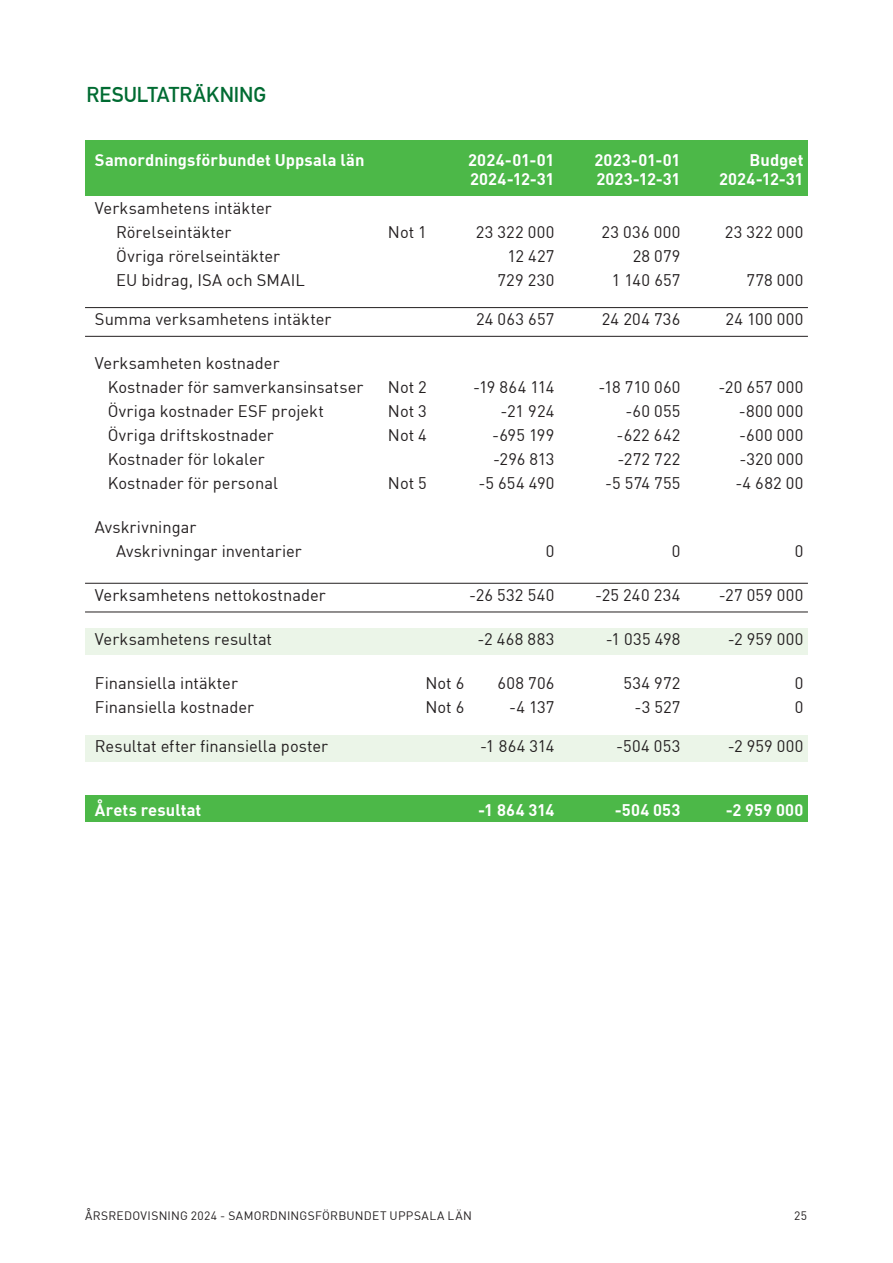
<style>
.page{position:relative;width:893px;height:1263px;background:#fff}
.page>*{position:absolute;margin:0;border:0;box-sizing:border-box;transform-origin:0 0}
.Underrubrik_-_Versaler{font:700 21px "DIN Alternate";color:#006b32}
.Brödtext_11_p_-_Regular{font:16.5px "DIN";letter-spacing:.005em;color:#231f20}
.Brödtext_11_p_-_Regular-2{font:16.5px "DIN Bold";letter-spacing:.005em;color:#fff}
.t1{font:12px "DIN";letter-spacing:.02em;color:#231f20}
</style>
<div class="page">
<div style="left:85px;top:795px;width:723px;height:27px;background:#4cb848"></div>
<div style="left:85px;top:628px;width:723px;height:27px;background:#ebf5e8"></div>
<div style="left:85px;top:735px;width:723px;height:27px;background:#ebf5e8"></div>
<div style="left:85px;top:140px;width:723px;height:56px;background:#4cb848"></div>
<hr style="left:85px;top:307px;width:723px;height:1px;background:#231f20">
<hr style="left:85px;top:336px;width:723px;height:1px;background:#231f20">
<hr style="left:85px;top:583px;width:723px;height:1px;background:#231f20">
<hr style="left:85px;top:612px;width:723px;height:1px;background:#231f20">
<p class="Underrubrik_-_Versaler" style="left:86px;top:79px;width:181px">RESULTATRÄKNING</p>
<p class="Brödtext_11_p_-_Regular-2" style="left:95px;top:149px;width:271px">Samordningsförbundet Uppsala län</p>
<p class="Brödtext_11_p_-_Regular-2" style="left:468px;top:149px;width:88px">2024-01-01</p>
<p class="Brödtext_11_p_-_Regular-2" style="left:594px;top:149px;width:88px">2023-01-01</p>
<p class="Brödtext_11_p_-_Regular-2" style="left:749px;top:149px;width:55px">Budget</p>
<p class="Brödtext_11_p_-_Regular-2" style="left:470px;top:169px;width:86px">2024-12-31</p>
<p class="Brödtext_11_p_-_Regular-2" style="left:596px;top:169px;width:86px">2023-12-31</p>
<p class="Brödtext_11_p_-_Regular-2" style="left:719px;top:169px;width:86px">2024-12-31</p>
<p class="Brödtext_11_p_-_Regular" style="left:95px;top:198px;width:178px">Verksamhetens intäkter</p>
<p class="Brödtext_11_p_-_Regular" style="left:116px;top:222px;width:117px">Rörelseintäkter</p>
<p class="Brödtext_11_p_-_Regular" style="left:388px;top:222px;width:40px">Not 1</p>
<p class="Brödtext_11_p_-_Regular" style="left:476px;top:222px;width:80px">23 322 000</p>
<p class="Brödtext_11_p_-_Regular" style="left:601px;top:222px;width:81px">23 036 000</p>
<p class="Brödtext_11_p_-_Regular" style="left:725px;top:222px;width:80px">23 322 000</p>
<p class="Brödtext_11_p_-_Regular" style="left:116px;top:246px;width:165px">Övriga rörelseintäkter</p>
<p class="Brödtext_11_p_-_Regular" style="left:508px;top:246px;width:48px">12 427</p>
<p class="Brödtext_11_p_-_Regular" style="left:633px;top:246px;width:49px">28 079</p>
<p class="Brödtext_11_p_-_Regular" style="left:116px;top:270px;width:190px">EU bidrag, ISA och SMAIL</p>
<p class="Brödtext_11_p_-_Regular" style="left:497px;top:270px;width:58px">729 230</p>
<p class="Brödtext_11_p_-_Regular" style="left:612px;top:270px;width:70px">1 140 657</p>
<p class="Brödtext_11_p_-_Regular" style="left:746px;top:270px;width:59px">778 000</p>
<p class="Brödtext_11_p_-_Regular" style="left:95px;top:309px;width:238px">Summa verksamhetens intäkter</p>
<p class="Brödtext_11_p_-_Regular" style="left:476px;top:309px;width:80px">24 063 657</p>
<p class="Brödtext_11_p_-_Regular" style="left:602px;top:309px;width:80px">24 204 736</p>
<p class="Brödtext_11_p_-_Regular" style="left:726px;top:309px;width:79px">24 100 000</p>
<p class="Brödtext_11_p_-_Regular" style="left:95px;top:352px;width:186px">Verksamheten kostnader</p>
<p class="Brödtext_11_p_-_Regular" style="left:108px;top:376px;width:257px">Kostnader för samverkansinsatser</p>
<p class="Brödtext_11_p_-_Regular" style="left:388px;top:376px;width:40px">Not 2</p>
<p class="Brödtext_11_p_-_Regular" style="left:473px;top:376px;width:83px">-19 864 114</p>
<p class="Brödtext_11_p_-_Regular" style="left:598px;top:376px;width:83px">-18 710 060</p>
<p class="Brödtext_11_p_-_Regular" style="left:718px;top:376px;width:87px">-20 657 000</p>
<p class="Brödtext_11_p_-_Regular" style="left:108px;top:401px;width:218px">Övriga kostnader ESF projekt</p>
<p class="Brödtext_11_p_-_Regular" style="left:388px;top:401px;width:40px">Not 3</p>
<p class="Brödtext_11_p_-_Regular" style="left:501px;top:401px;width:55px">-21 924</p>
<p class="Brödtext_11_p_-_Regular" style="left:625px;top:401px;width:57px">-60 055</p>
<p class="Brödtext_11_p_-_Regular" style="left:739px;top:401px;width:66px">-800 000</p>
<p class="Brödtext_11_p_-_Regular" style="left:108px;top:425px;width:168px">Övriga driftskostnader</p>
<p class="Brödtext_11_p_-_Regular" style="left:388px;top:425px;width:40px">Not 4</p>
<p class="Brödtext_11_p_-_Regular" style="left:492px;top:425px;width:64px">-695 199</p>
<p class="Brödtext_11_p_-_Regular" style="left:616px;top:425px;width:66px">-622 642</p>
<p class="Brödtext_11_p_-_Regular" style="left:739px;top:425px;width:66px">-600 000</p>
<p class="Brödtext_11_p_-_Regular" style="left:108px;top:449px;width:158px">Kostnader för lokaler</p>
<p class="Brödtext_11_p_-_Regular" style="left:493px;top:449px;width:63px">-296 813</p>
<p class="Brödtext_11_p_-_Regular" style="left:617px;top:449px;width:65px">-272 722</p>
<p class="Brödtext_11_p_-_Regular" style="left:739px;top:449px;width:66px">-320 000</p>
<p class="Brödtext_11_p_-_Regular" style="left:108px;top:473px;width:172px">Kostnader för personal</p>
<p class="Brödtext_11_p_-_Regular" style="left:388px;top:473px;width:40px">Not 5</p>
<p class="Brödtext_11_p_-_Regular" style="left:478px;top:473px;width:78px">-5 654 490</p>
<p class="Brödtext_11_p_-_Regular" style="left:605px;top:473px;width:77px">-5 574 755</p>
<p class="Brödtext_11_p_-_Regular" style="left:735px;top:473px;width:70px">-4 682 00</p>
<p class="Brödtext_11_p_-_Regular" style="left:95px;top:517px;width:103px">Avskrivningar</p>
<p class="Brödtext_11_p_-_Regular" style="left:116px;top:541px;width:187px">Avskrivningar inventarier</p>
<p class="Brödtext_11_p_-_Regular" style="left:546px;top:541px;width:10px">0</p>
<p class="Brödtext_11_p_-_Regular" style="left:672px;top:541px;width:10px">0</p>
<p class="Brödtext_11_p_-_Regular" style="left:795px;top:541px;width:10px">0</p>
<p class="Brödtext_11_p_-_Regular" style="left:95px;top:584px;width:232px">Verksamhetens nettokostnader</p>
<p class="Brödtext_11_p_-_Regular" style="left:469px;top:584px;width:87px">-26 532 540</p>
<p class="Brödtext_11_p_-_Regular" style="left:595px;top:584px;width:87px">-25 240 234</p>
<p class="Brödtext_11_p_-_Regular" style="left:719px;top:584px;width:86px">-27 059 000</p>
<p class="Brödtext_11_p_-_Regular" style="left:95px;top:628px;width:179px">Verksamhetens resultat</p>
<p class="Brödtext_11_p_-_Regular" style="left:478px;top:628px;width:78px">-2 468 883</p>
<p class="Brödtext_11_p_-_Regular" style="left:606px;top:628px;width:76px">-1 035 498</p>
<p class="Brödtext_11_p_-_Regular" style="left:728px;top:628px;width:77px">-2 959 000</p>
<p class="Brödtext_11_p_-_Regular" style="left:95px;top:672px;width:145px">Finansiella intäkter</p>
<p class="Brödtext_11_p_-_Regular" style="left:425px;top:672px;width:40px">Not 6</p>
<p class="Brödtext_11_p_-_Regular" style="left:498px;top:672px;width:58px">608 706</p>
<p class="Brödtext_11_p_-_Regular" style="left:623px;top:672px;width:59px">534 972</p>
<p class="Brödtext_11_p_-_Regular" style="left:795px;top:672px;width:10px">0</p>
<p class="Brödtext_11_p_-_Regular" style="left:95px;top:696px;width:161px">Finansiella kostnader</p>
<p class="Brödtext_11_p_-_Regular" style="left:425px;top:696px;width:40px">Not 6</p>
<p class="Brödtext_11_p_-_Regular" style="left:509px;top:696px;width:47px">-4 137</p>
<p class="Brödtext_11_p_-_Regular" style="left:634px;top:696px;width:47px">-3 527</p>
<p class="Brödtext_11_p_-_Regular" style="left:795px;top:696px;width:10px">0</p>
<p class="Brödtext_11_p_-_Regular" style="left:95px;top:736px;width:235px">Resultat efter finansiella poster</p>
<p class="Brödtext_11_p_-_Regular" style="left:480px;top:736px;width:76px">-1 864 314</p>
<p class="Brödtext_11_p_-_Regular" style="left:616px;top:736px;width:66px">-504 053</p>
<p class="Brödtext_11_p_-_Regular" style="left:728px;top:736px;width:77px">-2 959 000</p>
<p class="Brödtext_11_p_-_Regular-2" style="left:95px;top:799px;width:108px">Årets resultat</p>
<p class="Brödtext_11_p_-_Regular-2" style="left:478px;top:799px;width:78px">-1 864 314</p>
<p class="Brödtext_11_p_-_Regular-2" style="left:615px;top:799px;width:67px">-504 053</p>
<p class="Brödtext_11_p_-_Regular-2" style="left:726px;top:799px;width:79px">-2 959 000</p>
<p class="t1" style="left:85px;top:1208px;width:388px">ÅRSREDOVISNING 2024 - SAMORDNINGSFÖRBUNDET UPPSALA LÄN</p>
<p class="t1" style="left:794px;top:1208px;width:14px">25</p>
</div>
